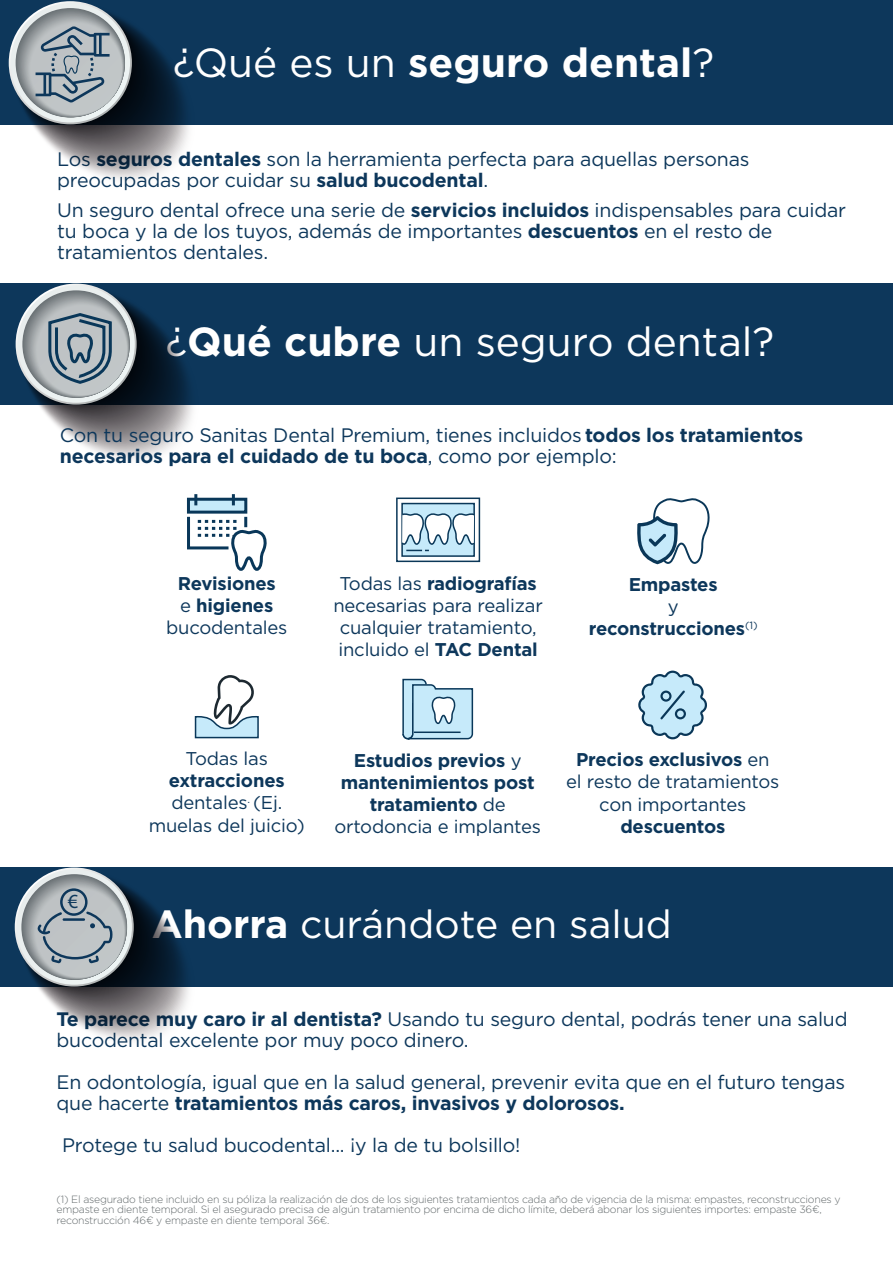
<style>
.page{position:relative;width:893px;height:1263px;background:#fff}
.page>*{position:absolute;margin:0;border:0;box-sizing:border-box;transform-origin:0 0}
.t1{font:40.65px "Gotham";color:#fff}
.t2{font:700 40.65px "Gotham";color:#fff}
.t3{font:39.3px "Gotham";color:#fff}
.t4{font:20.1px "Myriad Pro";color:#0d375b}
.t5{font:19.5px/21px "Gotham";letter-spacing:-.01em;color:#0d375b}
.t6{font:18.45px/22.2px "Gotham";letter-spacing:-.01em;color:#0d375b;text-align:center}
.t7{font:700 18.45px/22.2px "Gotham";letter-spacing:-.01em;color:#0d375b;text-align:center}
.t8{font:300 10.5px/10.5px "Gotham";letter-spacing:-.02em;color:#636a6c}
.s1{font-weight:400}
.s2{font-weight:700}
</style>
<div class="page">
<div style="left:0;top:0;width:893px;height:124px;background:#0d375b"></div>
<div style="left:402px;top:503px;width:72px;height:53px;background:#c6eafa"></div>
<svg style="left:10px;top:2px;width:186px;height:178px"></svg>
<div style="left:0;top:284px;width:893px;height:121px;background:#0d375b"></div>
<div style="left:0;top:867px;width:893px;height:119px;background:#0d375b"></div>
<svg style="left:17px;top:284px;width:176px;height:175px"></svg>
<div style="left:401px;top:503px;width:74px;height:54px;border:2px solid #0a3758"></div>
<svg style="left:402px;top:678px;width:72px;height:62px"></svg>
<svg style="left:401px;top:512px;width:74px;height:39px"></svg>
<div style="left:396px;top:497px;width:84px;height:65px;border:2px solid #0a3758"></div>
<div style="left:187px;top:498px;width:60px;height:16px;background:#c6eafa;border:3px solid #093759"></div>
<svg style="left:194px;top:494px;width:3px;height:11px"></svg>
<svg style="left:232px;top:494px;width:3px;height:11px"></svg>
<svg style="left:187px;top:516px;width:80px;height:55px"></svg>
<svg style="left:194px;top:675px;width:65px;height:64px"></svg>
<svg style="left:637px;top:498px;width:73px;height:67px"></svg>
<svg style="left:638px;top:671px;width:69px;height:68px"></svg>
<svg style="left:16px;top:868px;width:180px;height:172px"></svg>
<h1 class="t2" style="left:173px;top:35px;width:543px"><span class="s1">¿Qué es un</span> seguro dental<span class="s1">?</span></h1>
<p class="t5" style="left:57px;top:148px;width:694px">Los <span class="s2">seguros dentales</span> son la herramienta perfecta para aquellas personas preocupadas por cuidar su <span class="s2">salud bucodental</span>.</p>
<p class="t5" style="left:57px;top:199px;width:790px">Un seguro dental ofrece una serie de <span class="s2">servicios incluidos</span> indispensables para cuidar tu boca y la de los tuyos, además de importantes <span class="s2">descuentos</span> en el resto de tratamientos dentales.</p>
<h1 class="t1" style="left:165px;top:316px;width:610px">¿<span class="s2">Qué cubre</span> un seguro dental?</h1>
<p class="t5" style="left:60px;top:424px;width:745px">Con tu seguro Sanitas Dental Premium, tienes incluidos <span class="s2">todos los tratamientos necesarios para el cuidado de tu boca</span>, como por ejemplo:</p>
<p class="t6" style="left:333px;top:572px;width:211px">Todas las <span class="s2">radiografías </span>necesarias para realizar cualquier tratamiento, incluido el <span class="s2">TAC Dental</span></p>
<p class="t7" style="left:166px;top:572px;width:123px">Revisiones<br><span class="s1">e</span> higienes <span class="s1">bucodentales</span></p>
<p class="t7" style="left:629px;top:573px;width:90px">Empastes</p>
<p class="t7" style="left:589px;top:595px;width:170px"><span class="s1">y </span>reconstrucciones<sup>(1)</sup></p>
<p class="t4" style="left:68px;top:889px;width:12px">€</p>
<p class="t6" style="left:186px;top:747px;width:84px">Todas las</p>
<p class="t6" style="left:149px;top:769px;width:158px"><span class="s2">extracciones </span>dentales<sup>.</sup> (Ej. muelas del juicio)</p>
<p class="t7" style="left:334px;top:749px;width:208px">Estudios previos <span class="s1">y </span>mantenimientos post tratamiento <span class="s1">de ortodoncia e implantes</span></p>
<p class="t6" style="left:566px;top:748px;width:215px"><span class="s2">Precios exclusivos</span> en el resto de tratamientos con importantes</p>
<p class="t7" style="left:620px;top:815px;width:106px">descuentos</p>
<h2 class="t3" style="left:152px;top:899px;width:522px"><span class="s2">Ahorra</span> curándote en salud</h2>
<p class="t5" style="left:57px;top:1008px;width:793px"><span class="s2">Te parece muy caro ir al dentista?</span> Usando tu seguro dental, podrás tener una salud bucodental excelente por muy poco dinero.</p>
<p class="t5" style="left:57px;top:1071px;width:790px">En odontología, igual que en la salud general, prevenir evita que en el futuro tengas que hacerte <span class="s2">tratamientos más caros, invasivos y dolorosos.</span></p>
<p class="t5" style="left:62px;top:1134px;width:460px">Protege tu salud bucodental... ¡y la de tu bolsillo!</p>
<p class="t8" style="left:57px;top:1193px;width:786px">(1) El asegurado tiene incluido en su póliza la realización de dos de los siguientes tratamientos cada año de vigencia de la misma: empastes, reconstrucciones y empaste en diente temporal. Si el asegurado precisa de algún tratamiento por encima de dicho límite, deberá abonar los siguientes importes: empaste 36€, reconstrucción 46€ y empaste en diente temporal 36€.</p>
</div>
